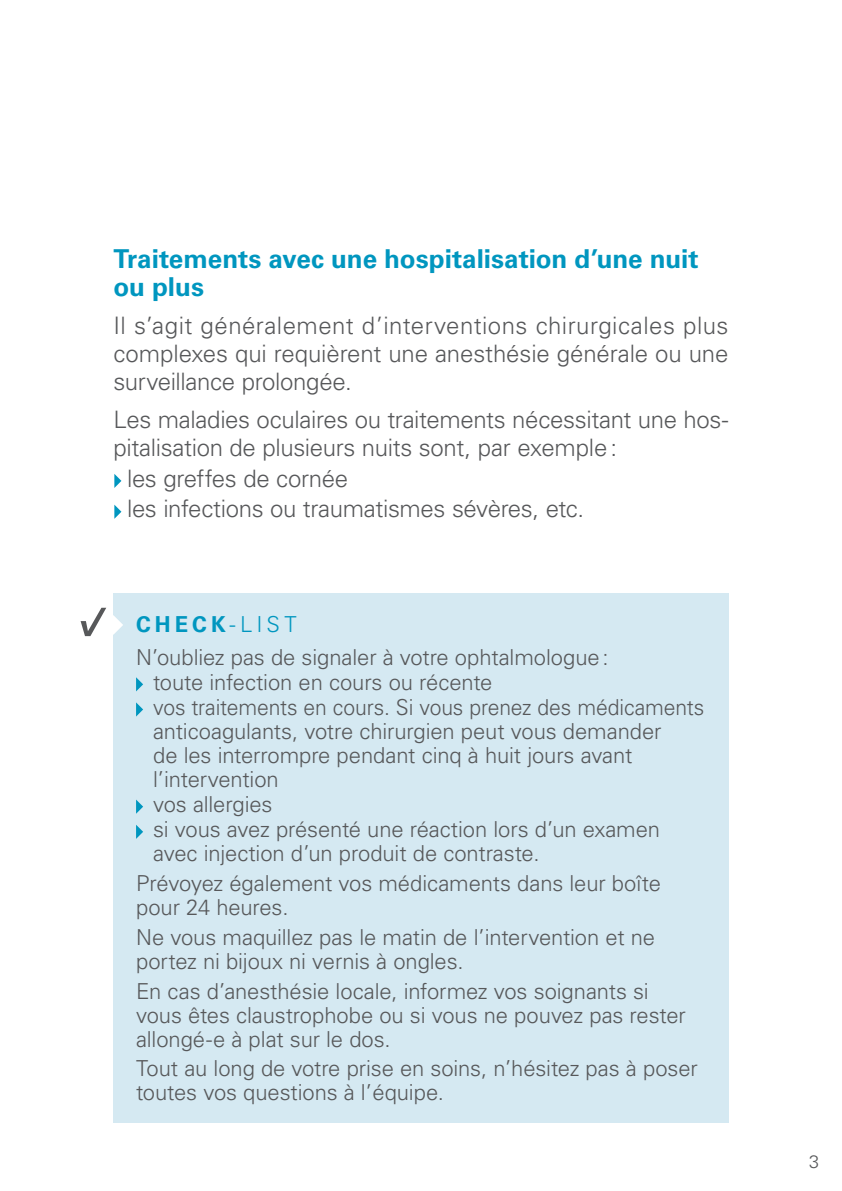
<style>
.page{position:relative;width:842px;height:1191px;background:#fff}
.page>*{position:absolute;margin:0;border:0;box-sizing:border-box;transform-origin:0 0}
.t1{font:700 26px/28px "Univers LT Std";color:#0096bf}
.t2{font:300 24px/28px "Univers LT Std";letter-spacing:-.015em;color:#57585a}
.t3{font:300 22px/24.4px "Univers LT Std";letter-spacing:-.005em;color:#57585a}
.t4{font:300 18px "Univers LT Std";color:#57585a}
.s1{font-weight:700;color:#0096bf}
.s2{color:#0096bf}
</style>
<div class="page">
<svg style="left:114px;top:474px;width:7px;height:14px"></svg>
<svg style="left:114px;top:504px;width:7px;height:15px"></svg>
<div style="left:113px;top:594px;width:616px;height:529px;background:#d5e9f2"></div>
<svg style="left:136px;top:677px;width:7px;height:14px"></svg>
<svg style="left:136px;top:702px;width:7px;height:14px"></svg>
<svg style="left:136px;top:799px;width:7px;height:14px"></svg>
<svg style="left:136px;top:825px;width:7px;height:14px"></svg>
<svg style="left:81px;top:608px;width:42px;height:28px"></svg>
<p class="t1" style="left:113px;top:245px;width:587px">Traitements avec une hospitalisation d’une nuit ou plus</p>
<p class="t2" style="left:113px;top:311px;width:617px;text-align:justify">Il s’agit généralement d’interventions chirurgicales plus complexes qui requièrent une anesthésie générale ou une surveillance prolongée.</p>
<p class="t2" style="left:113px;top:405px;width:617px">Les maladies oculaires ou traitements nécessitant une hos&shy;pitalisation de plusieurs nuits sont, par exemple:</p>
<p class="t2" style="left:127px;top:462px;width:459px;line-height:30.8px">les greffes de cornée<br>les infections ou traumatismes sévères, etc.</p>
<p class="t3" style="left:136px;top:608px;width:474px;line-height:32.4px"><span class="s1">CHECK</span><span class="s2">-LIST<br></span>N’oubliez pas de signaler à votre ophtalmologue:</p>
<p class="t3" style="left:153px;top:670px;width:553px">toute infection en cours ou récente<br>vos traitements en cours. Si vous prenez des médicaments anticoagulants, votre chirurgien peut vous demander<br>de les interrompre pendant cinq à huit jours avant l’intervention<br>vos allergies<br>si vous avez présenté une réaction lors d’un examen avec injection d’un produit de contraste.</p>
<p class="t3" style="left:136px;top:871px;width:526px">Prévoyez également vos médicaments dans leur boîte pour 24 heures.</p>
<p class="t3" style="left:136px;top:925px;width:521px">Ne vous maquillez pas le matin de l’intervention et ne portez ni bijoux ni vernis à ongles.</p>
<p class="t3" style="left:136px;top:978px;width:551px">En cas d’anesthésie locale, informez vos soignants si vous êtes claustrophobe ou si vous ne pouvez pas rester allongé-e à plat sur le dos.</p>
<p class="t3" style="left:136px;top:1056px;width:563px">Tout au long de votre prise en soins, n’hésitez pas à poser toutes vos questions à l’équipe.</p>
<p class="t4" style="left:809px;top:1151px;width:12px">3</p>
</div>
